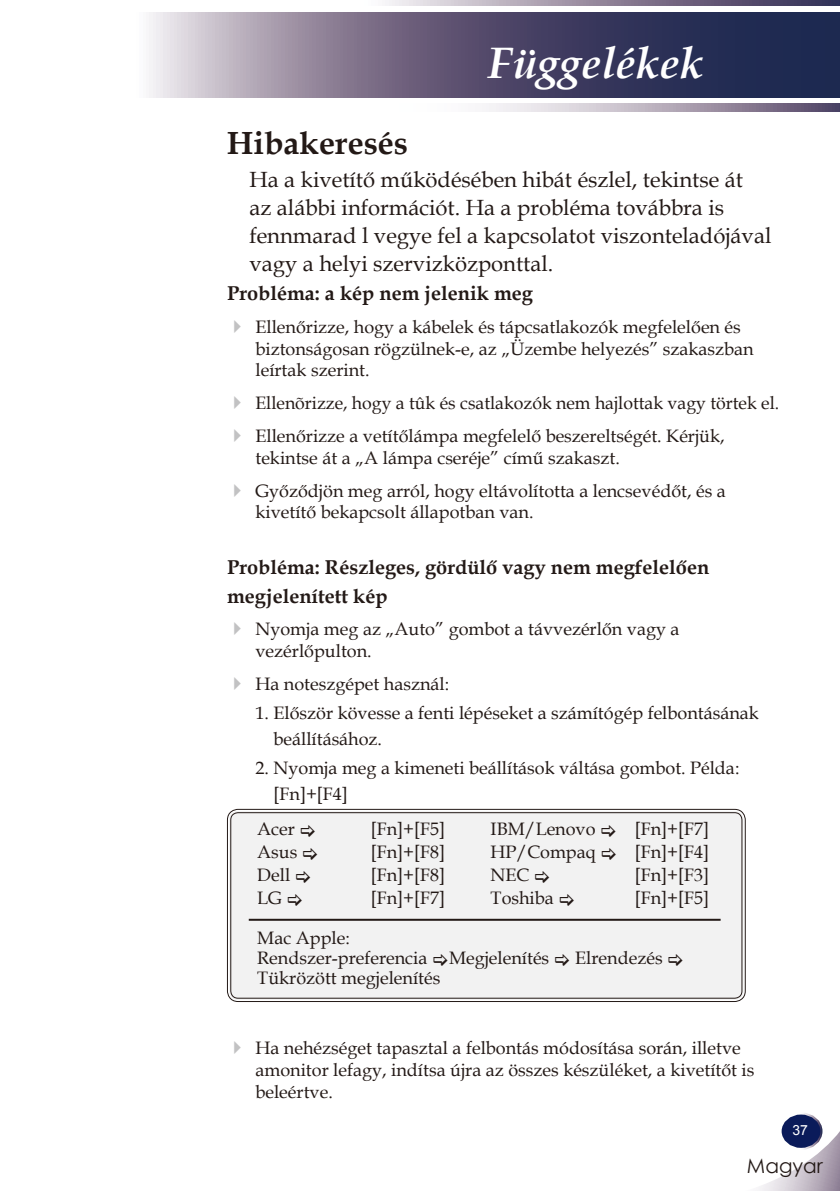
<style>
.page{position:relative;width:840px;height:1191px;background:#fff}
.page>*{position:absolute;margin:0;border:0;box-sizing:border-box;transform-origin:0 0}
.t1{font:italic 700 44px "Book Antiqua";color:#fff}
.t2{font:700 32px "Book Antiqua";color:#231916}
.t3{font:22px/28px "Book Antiqua";color:#231916}
.t4{font:700 20px/28px "Book Antiqua";color:#231916}
.t5{font:20px "Century Gothic";color:#231916}
.t6{font:18px/21.6px "Book Antiqua";color:#231916}
.t7{font:14px "Arial";color:#fff}
</style>
<div class="page">
<svg style="left:759px;top:1115px;width:80px;height:76px"></svg>
<div style="left:780px;top:1113px;width:41px;height:35px;background:#0a1b5a;border-radius:50%"></div>
<div style="left:779px;top:1112px;width:43px;height:37px;border:2px solid #fff;border-radius:50%"></div>
<svg style="left:385px;top:0;width:454px;height:6px;background:#8f869b"></svg>
<svg style="left:149px;top:13px;width:690px;height:85px;background:#635f7c"></svg>
<svg style="left:486px;top:104px;width:353px;height:7px;background:#afa6b5"></svg>
<div style="left:229px;top:811px;width:514px;height:188px;background:#f2f2f2;border-radius:9px"></div>
<div style="left:227px;top:809px;width:518px;height:192px;border:1px solid #231916;border-radius:11px"></div>
<div style="left:230px;top:812px;width:511px;height:186px;border:1px solid #231916;border-radius:7px"></div>
<hr style="left:248px;top:918px;width:472px;height:2px;background:#231916">
<h1 class="t1" style="left:488px;top:32px;width:217px">Függelékek</h1>
<h2 class="t2" style="left:226px;top:121px;width:183px">Hibakeresés</h2>
<p class="t3" style="left:249px;top:165px;width:523px">Ha a kivetítő működésében hibát észlel, tekintse át<br>az alábbi információt. Ha a probléma továbbra is fennmarad l vegye fel a kapcsolatot viszonteladójával vagy a helyi szervizközponttal.</p>
<p class="t4" style="left:227px;top:279px;width:307px">Probléma: a kép nem jelenik meg</p>
<p class="t6" style="left:255px;top:316px;width:499px">Ellenőrizze, hogy a kábelek és tápcsatlakozók megfelelően és biztonságosan rögzülnek-e, az „Üzembe helyezés” szakaszban leírtak szerint.</p>
<p class="t6" style="left:255px;top:386px;width:525px;line-height:33px">Ellenõrizze, hogy a tûk és csatlakozók nem hajlottak vagy törtek el.<br>Ellenőrizze a vetítőlámpa megfelelő beszereltségét. Kérjük,</p>
<p class="t6" style="left:255px;top:441px;width:471px;line-height:33px">tekintse át a „A lámpa cseréje” című szakaszt.<br>Győződjön meg arról, hogy eltávolította a lencsevédőt, és a</p>
<p class="t6" style="left:255px;top:501px;width:279px">kivetítő bekapcsolt állapotban van.</p>
<p class="t4" style="left:227px;top:553px;width:483px">Probléma: Részleges, gördülő vagy nem megfelelően megjelenített kép</p>
<p class="t6" style="left:255px;top:618px;width:425px">Nyomja meg az „Auto” gombot a távvezérlőn vagy a vezérlőpulton.</p>
<p class="t6" style="left:255px;top:672px;width:195px">Ha noteszgépet használ:</p>
<p class="t6" style="left:273px;top:699px;width:486px;line-height:26px;text-indent:-18px">1. Először kövesse a fenti lépéseket a számítógép felbontásának beállításához.</p>
<p class="t6" style="left:273px;top:754px;width:467px;line-height:26px;text-indent:-18px">2. Nyomja meg a kimeneti beállítások váltása gombot. Példa: [Fn]+[F4]</p>
<p class="t6" style="left:257px;top:818px;width:39px">Acer</p>
<p class="t6" style="left:370px;top:818px;width:76px">[Fn]+[F5]</p>
<p class="t6" style="left:257px;top:841px;width:42px">Asus</p>
<p class="t6" style="left:370px;top:841px;width:76px">[Fn]+[F8]</p>
<p class="t6" style="left:257px;top:863px;width:35px">Dell</p>
<p class="t6" style="left:370px;top:863px;width:76px">[Fn]+[F8]</p>
<p class="t6" style="left:257px;top:886px;width:26px">LG</p>
<p class="t6" style="left:370px;top:886px;width:76px">[Fn]+[F7]</p>
<p class="t6" style="left:257px;top:927px;width:293px;line-height:20px">Mac Apple:<br>Rendszer-preferencia Megjelenítés</p>
<p class="t6" style="left:490px;top:818px;width:106px">IBM/Lenovo</p>
<p class="t6" style="left:634px;top:818px;width:76px">[Fn]+[F7]</p>
<p class="t6" style="left:490px;top:841px;width:107px">HP/Compaq</p>
<p class="t6" style="left:634px;top:841px;width:76px">[Fn]+[F4]</p>
<p class="t6" style="left:490px;top:863px;width:40px">NEC</p>
<p class="t6" style="left:634px;top:863px;width:76px">[Fn]+[F3]</p>
<p class="t6" style="left:490px;top:886px;width:65px">Toshiba</p>
<p class="t6" style="left:634px;top:886px;width:76px">[Fn]+[F5]</p>
<p class="t6" style="left:575px;top:946px;width:89px">Elrendezés</p>
<p class="t6" style="left:257px;top:966px;width:184px">Tükrözött megjelenítés</p>
<p class="t6" style="left:255px;top:1037px;width:500px">Ha nehézséget tapasztal a felbontás módosítása során, illetve amonitor lefagy, indítsa újra az összes készüléket, a kivetítőt is beleértve.</p>
<p class="t7" style="left:792px;top:1120px;width:16px">37</p>
<p class="t5" style="left:746px;top:1151px;width:77px">Magyar</p>
</div>
